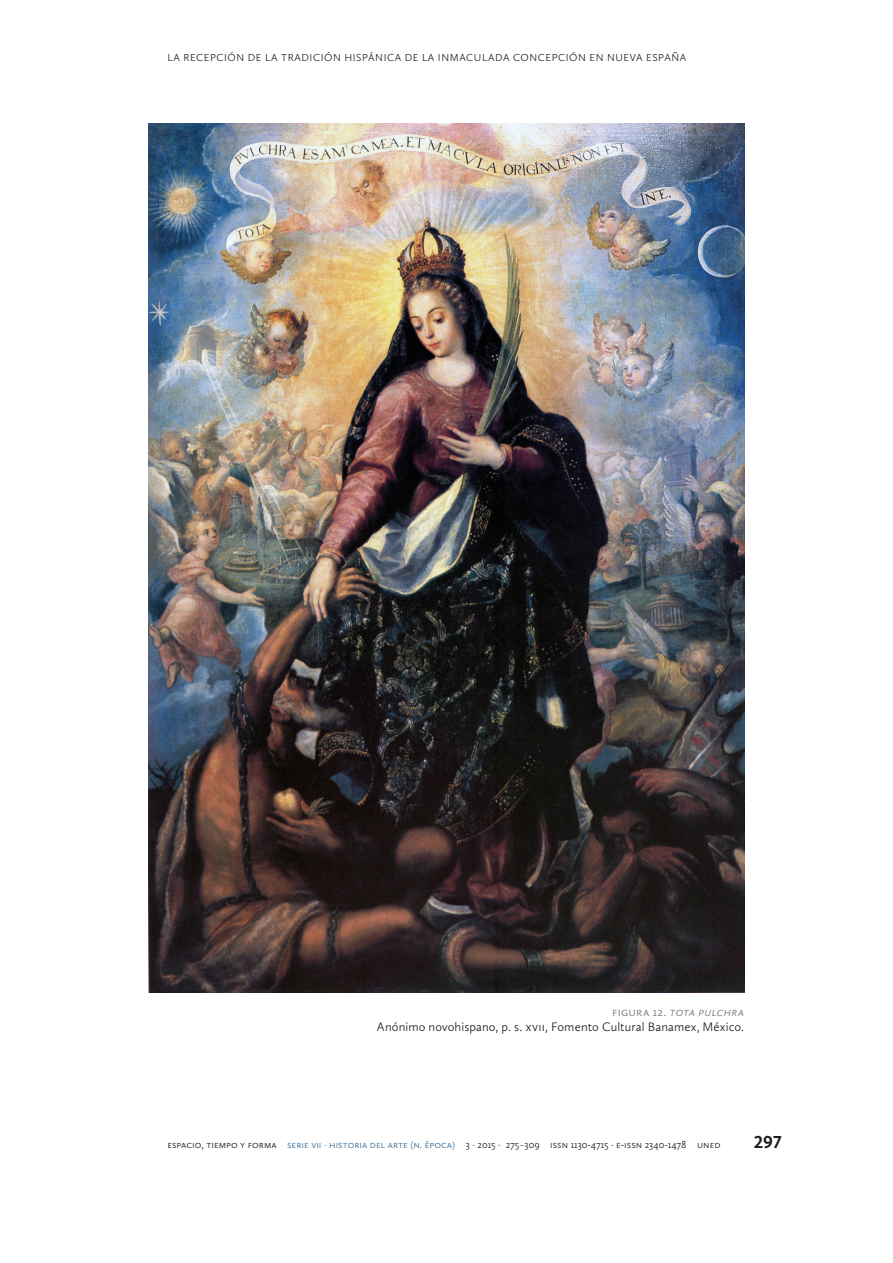
<style>
.page{position:relative;width:893px;height:1263px;background:#fff}
.page>*{position:absolute;margin:0;border:0;box-sizing:border-box;transform-origin:0 0}
.t1{font:700 18px "Calluna Sans";color:#1d1d1b}
.t2{font:300 12.75px/14.2px "Calluna Sans";letter-spacing:.01em;color:#1d1d1b;text-align:right}
.t3{font:300 12.75px "Calluna Sans";color:#747976}
.t4{font:300 10.5px "Calluna Sans";color:#1d1d1b}
.t5{font:300 10.5px "Calluna Sans";color:#386d95}
.s1{color:#747976}
.s2{font-style:italic;color:#747976}
.s3{color:#386d95}
.s4{font-weight:400;color:#747976}
</style>
<div class="page">
<img style="left:149px;top:123px;width:595px;height:869px">
<p class="t4" style="left:167px;top:52px;width:24px">La rece</p>
<p class="t4" style="left:210px;top:52px;width:14px">pción</p>
<p class="t4" style="left:248px;top:52px;width:41px">delatradición</p>
<p class="t4" style="left:344px;top:52px;width:38px">his pánica</p>
<p class="t4" style="left:405px;top:52px;width:63px">de la Inmaculada</p>
<p class="t4" style="left:513px;top:52px;width:16px">Conce</p>
<p class="t4" style="left:552px;top:52px;width:14px">pción</p>
<p class="t4" style="left:589px;top:52px;width:34px">en Nueva</p>
<p class="t4" style="left:646px;top:52px;width:38px">España</p>
<p class="t2" style="left:377px;top:1005px;width:369px"><span class="s1">12.</span> <span class="s2">Tota pulchra<br></span>Anónimo novohispano, p. s. XVII, Fomento Cultural Banamex, México.</p>
<p class="t3" style="left:612px;top:1004px;width:24px">Figura</p>
<p class="t4" style="left:167px;top:1138px;width:130px">ESPACIO, TIEMPO Y FORMA <span class="s3">Serie</span></p>
<p class="t5" style="left:311px;top:1138px;width:30px">VII · historia</p>
<p class="t5" style="left:370px;top:1138px;width:24px">de l arte</p>
<p class="t5" style="left:410px;top:1138px;width:26px">(n. época</p>
<p class="t4" style="left:452px;top:1138px;width:270px"><span class="s3">)</span> 3 · 2015 · 275<span class="s4">–</span>309 ISSN 1130-4715 · e-iss n 2340-1478 UN ED</p>
<h1 class="t1" style="left:754px;top:1131px;width:29px">297</h1>
</div>
